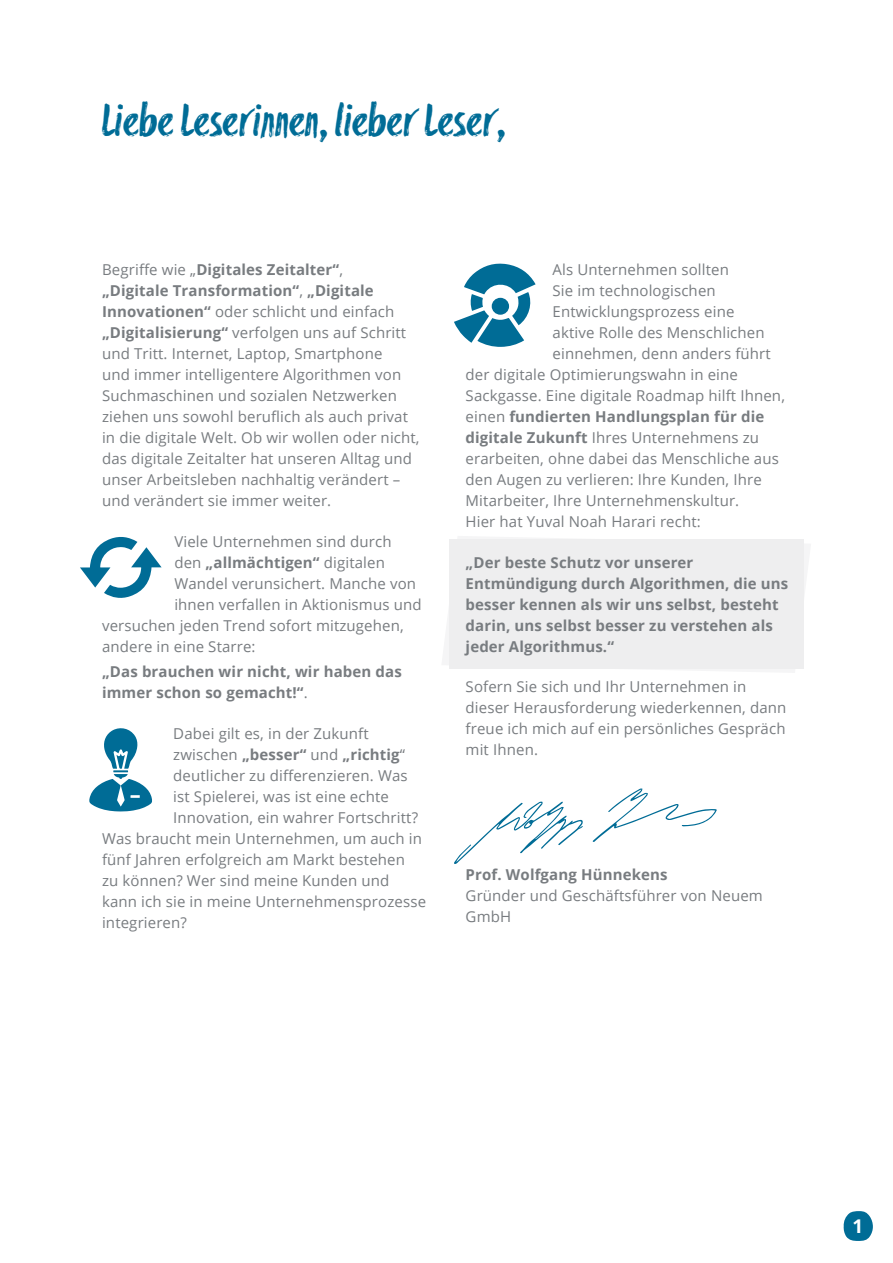
<style>
.page{position:relative;width:893px;height:1263px;background:#fff}
.page>*{position:absolute;margin:0;border:0;box-sizing:border-box;transform-origin:0 0}
.t1{font:45px "Blackflower";color:#006c96}
.t2{font:700 18.9px "Open Sans";color:#fff}
.t3{font:15px/21px "Open Sans";letter-spacing:.01em;color:#787c80}
.t4{font:700 15px/21px "Open Sans";letter-spacing:.01em;color:#787c80}
.s1{font-weight:700}
.s2{font-weight:400}
</style>
<div class="page">
<div style="left:449px;top:540px;width:354px;height:129px;background:#eeeeef"></div>
<svg style="left:80px;top:537px;width:82px;height:61px"></svg>
<svg style="left:89px;top:728px;width:63px;height:83px"></svg>
<svg style="left:454px;top:263px;width:82px;height:84px"></svg>
<div style="left:492px;top:298px;width:17px;height:17px;background:#006c96;border-radius:50%"></div>
<svg style="left:843px;top:1211px;width:30px;height:30px"></svg>
<svg style="left:593px;top:788px;width:124px;height:54px"></svg>
<svg style="left:454px;top:801px;width:129px;height:63px"></svg>
<p class="t1" style="left:102px;top:96px;width:405px">Liebe Leserinnen, lieber Leser,</p>
<p class="t3" style="left:102px;top:259px;width:319px">Begriffe wie „<span class="s1">Digitales Zeitalter“</span>,<br><span class="s1">„Digitale Transformation“</span>, <span class="s1">„Digitale Innovationen“</span> oder schlicht und einfach <span class="s1">„Digitalisierung“</span> verfolgen uns auf Schritt und Tritt. Internet, Laptop, Smartphone<br>und immer intelligentere Algorithmen von Suchmaschinen und sozialen Netzwerken ziehen uns sowohl beruflich als auch privat in die digitale Welt. Ob wir wollen oder nicht, das digitale Zeitalter hat unseren Alltag und unser Arbeitsleben nachhaltig verändert – und verändert sie immer weiter.</p>
<p class="t3" style="left:174px;top:530px;width:219px">Viele Unternehmen sind durch</p>
<p class="t4" style="left:174px;top:551px;width:212px"><span class="s2">den</span> „allmächtigen“ <span class="s2">digitalen</span></p>
<p class="t3" style="left:174px;top:572px;width:243px">Wandel verunsichert. Manche von</p>
<p class="t3" style="left:174px;top:593px;width:249px">ihnen verfallen in Aktionismus und</p>
<p class="t3" style="left:102px;top:614px;width:303px">versuchen jeden Trend sofort mitzugehen,</p>
<p class="t3" style="left:102px;top:635px;width:155px">andere in eine Starre:</p>
<p class="t4" style="left:102px;top:661px;width:301px">„Das brauchen wir nicht, wir haben das immer schon so gemacht!“<span class="s2">.</span></p>
<p class="t3" style="left:173px;top:722px;width:197px">Dabei gilt es, in der Zukunft</p>
<p class="t4" style="left:173px;top:743px;width:233px"><span class="s2">zwischen</span> „besser“ <span class="s2">und</span> „richtig<span class="s2">“</span></p>
<p class="t3" style="left:173px;top:764px;width:236px">deutlicher zu differenzieren. Was</p>
<p class="t3" style="left:173px;top:785px;width:217px">ist Spielerei, was ist eine echte</p>
<p class="t3" style="left:173px;top:806px;width:246px">Innovation, ein wahrer Fortschritt?</p>
<p class="t3" style="left:102px;top:827px;width:322px">Was braucht mein Unternehmen, um auch in</p>
<p class="t3" style="left:102px;top:848px;width:304px">fünf Jahren erfolgreich am Markt bestehen</p>
<p class="t3" style="left:102px;top:869px;width:289px">zu können? Wer sind meine Kunden und</p>
<p class="t3" style="left:102px;top:890px;width:326px">kann ich sie in meine Unternehmensprozesse</p>
<p class="t3" style="left:102px;top:911px;width:86px">integrieren?</p>
<p class="t3" style="left:553px;top:259px;width:178px">Als Unternehmen sollten</p>
<p class="t3" style="left:553px;top:280px;width:165px">Sie im technologischen</p>
<p class="t3" style="left:553px;top:301px;width:183px">Entwicklungsprozess eine</p>
<p class="t3" style="left:553px;top:322px;width:214px">aktive Rolle des Menschlichen</p>
<p class="t3" style="left:553px;top:343px;width:220px">einnehmen, denn anders führt</p>
<p class="t3" style="left:466px;top:364px;width:274px">der digitale Optimierungswahn in eine</p>
<p class="t3" style="left:466px;top:385px;width:321px">Sackgasse. Eine digitale Roadmap hilft Ihnen,</p>
<p class="t4" style="left:466px;top:406px;width:300px"><span class="s2">einen</span> fundierten Handlungsplan für die</p>
<p class="t3" style="left:466px;top:427px;width:295px"><span class="s1">digitale Zukunft</span> Ihres Unternehmens zu</p>
<p class="t3" style="left:466px;top:448px;width:315px">erarbeiten, ohne dabei das Menschliche aus</p>
<p class="t3" style="left:466px;top:469px;width:298px">den Augen zu verlieren: Ihre Kunden, Ihre</p>
<p class="t3" style="left:466px;top:490px;width:275px">Mitarbeiter, Ihre Unternehmenskultur.</p>
<p class="t3" style="left:466px;top:511px;width:237px">Hier hat Yuval Noah Harari recht:</p>
<p class="t4" style="left:466px;top:551px;width:324px">„Der beste Schutz vor unserer Entmündigung durch Algorithmen, die uns besser kennen als wir uns selbst, besteht darin, uns selbst besser zu verstehen als jeder Algorithmus.“</p>
<p class="t3" style="left:466px;top:676px;width:322px">Sofern Sie sich und Ihr Unternehmen in dieser Herausforderung wiederkennen, dann freue ich mich auf ein persönliches Gespräch mit Ihnen.</p>
<p class="t4" style="left:466px;top:863px;width:203px">Prof. Wolfgang Hünnekens</p>
<p class="t3" style="left:466px;top:884px;width:299px;line-height:21.6px">Gründer und Geschäftsführer von Neuem<br>GmbH</p>
<p class="t2" style="left:852px;top:1212px;width:12px">1</p>
</div>
